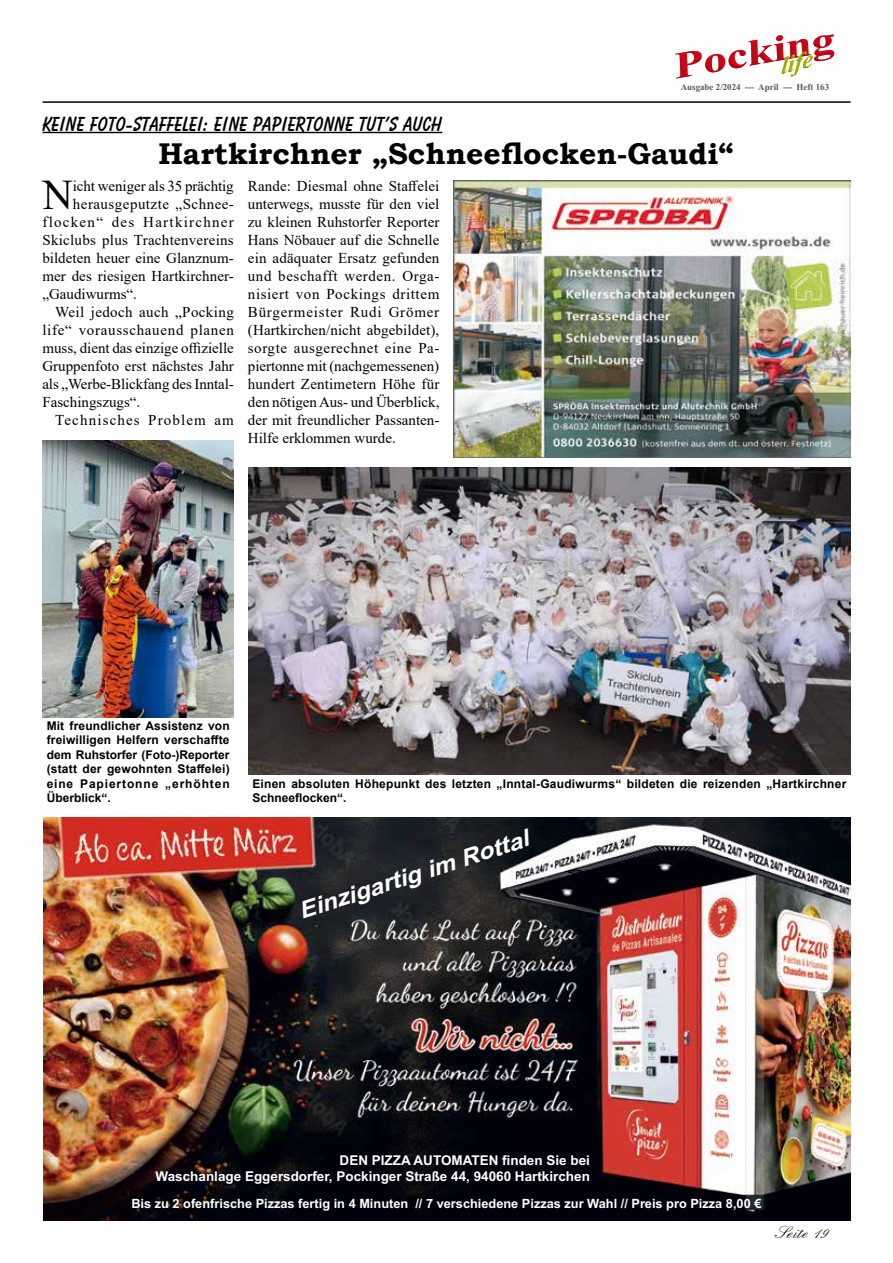
<style>
.page{position:relative;width:893px;height:1263px;background:#fff}
.page>*{position:absolute;margin:0;border:0;box-sizing:border-box;transform-origin:0 0}
.t1{font:42.15px "Times New Roman";color:#000}
.t2{font:700 30px "Bookman Old Style";color:#000}
.t3{font:italic 700 23.1px "Arial";color:#fff;scale:1.08 1}
.t4{font:700 21px "Balloon BT";color:#000}
.t5{font:18px "English 157 BT";color:#000}
.t6{font:15px/18px "Times New Roman";color:#000;text-align:justify}
.t7{font:15px "Times New Roman";letter-spacing:.02em;color:#000}
.t8{font:15px "Times New Roman";letter-spacing:.045em;color:#000}
.t9{font:15px "Times New Roman";letter-spacing:.085em;color:#000}
.t10{font:15px "Times New Roman";letter-spacing:.03em;color:#000}
.t11{font:15px "Times New Roman";letter-spacing:.025em;color:#000}
.t12{font:15px "Times New Roman";letter-spacing:.075em;color:#000}
.t13{font:700 13.5px/15.8px "Arial";color:#fff;text-align:right}
.t14{font:700 12.75px "Arial";color:#fff}
.t15{font:700 12px/14.4px "Arial";letter-spacing:.02em;color:#000}
.t16{font:700 9.15px "Times New Roman";color:#58585a}
</style>
<div class="page">
<hr style="left:43px;top:101px;width:807px;height:2px;background:#000">
<svg style="left:675px;top:34px;width:159px;height:45px"></svg>
<hr style="left:42px;top:132px;width:400px;height:1px;background:#000">
<img style="left:248px;top:467px;width:602px;height:308px">
<img style="left:42px;top:441px;width:192px;height:276px">
<img style="left:43px;top:817px;width:807px;height:403px">
<img style="left:454px;top:181px;width:396px;height:276px">
<p class="t16" style="left:681px;top:84px;width:150px">Ausgabe 2/2024 --- April --- Heft 163</p>
<h3 class="t4" style="left:42px;top:111px;width:401px">KEINE FOTO-STAFFELEI: EINE PAPIERTONNE TUT’S AUCH</h3>
<h2 class="t2" style="left:158px;top:132px;width:577px">Hartkirchner „Schneeflocken-Gaudi“</h2>
<h1 class="t1" style="left:42px;top:165px;width:32px">N</h1>
<p class="t6" style="left:73px;top:177px;width:162px">icht weniger als 35 prächtig</p>
<p class="t10" style="left:73px;top:194px;width:162px">herausgeputzte „Schnee-</p>
<p class="t9" style="left:42px;top:212px;width:193px">flocken“ des Hartkirchner</p>
<p class="t7" style="left:42px;top:230px;width:193px">Skiclubs plus Trachtenvereins</p>
<p class="t6" style="left:42px;top:249px;width:193px">bildeten heuer eine Glanznum-</p>
<p class="t6" style="left:42px;top:267px;width:193px">mer des riesigen Hartkirchner-</p>
<p class="t6" style="left:42px;top:285px;width:96px">„Gaudiwurms“.</p>
<p class="t11" style="left:55px;top:302px;width:180px">Weil jedoch auch „Pocking</p>
<p class="t8" style="left:42px;top:320px;width:193px">life“ vorausschauend planen</p>
<p class="t6" style="left:42px;top:339px;width:193px">muss, dient das einzige offizielle</p>
<p class="t6" style="left:42px;top:357px;width:193px">Gruppenfoto erst nächstes Jahr</p>
<p class="t6" style="left:42px;top:375px;width:193px">als „Werbe-Blickfang des Inntal-</p>
<p class="t6" style="left:42px;top:393px;width:99px">Faschingszugs“.</p>
<p class="t12" style="left:55px;top:410px;width:180px">Technisches Problem am</p>
<p class="t6" style="left:248px;top:177px;width:193px">Rande: Diesmal ohne Staffelei unterwegs, musste für den viel zu kleinen Ruhstorfer Reporter Hans Nöbauer auf die Schnelle ein adäquater Ersatz gefunden und beschafft werden. Orga&shy;nisiert von Pockings drittem Bürgermeister Rudi Grömer (Hartkirchen/nicht abgebildet), sorgte ausgerechnet eine Pa&shy;piertonne mit (nachgemessenen) hundert Zentimetern Höhe für den nötigen Aus- und Überblick, der mit freundlicher Passanten-Hilfe erklommen wurde.</p>
<p class="t15" style="left:47px;top:719px;width:184px;text-align:justify">Mit freundlicher Assistenz von freiwilligen Helfern verschaffte dem Ruhstorfer (Foto-)Reporter (statt der gewohnten Staffelei) eine Papiertonne „erhöhten Überblick“.</p>
<p class="t15" style="left:252px;top:776px;width:596px">Einen absoluten Höhepunkt des letzten „Inntal-Gaudiwurms“ bildeten die reizenden „Hartkirchner<br>Schneeflocken“.</p>
<h3 class="t3" style="left:297px;top:903px;width:224px;rotate:-18deg">E inzigartig im R ottal</h3>
<p class="t13" style="left:156px;top:1154px;width:436px">DEN PIZZA AUTOMATEN finden Sie bei<br>Waschanlage Eggersdorfer, Pockinger Straße 44, 94060 Hartkirchen</p>
<p class="t14" style="left:131px;top:1199px;width:631px">Bis zu 2 ofenfrische Pizzas fertig in 4 Minuten // 7 verschiedene Pizzas zur Wahl // Preis pro Pizza 8,00 €</p>
<p class="t5" style="left:778px;top:1223px;width:52px">Seite 19</p>
</div>
